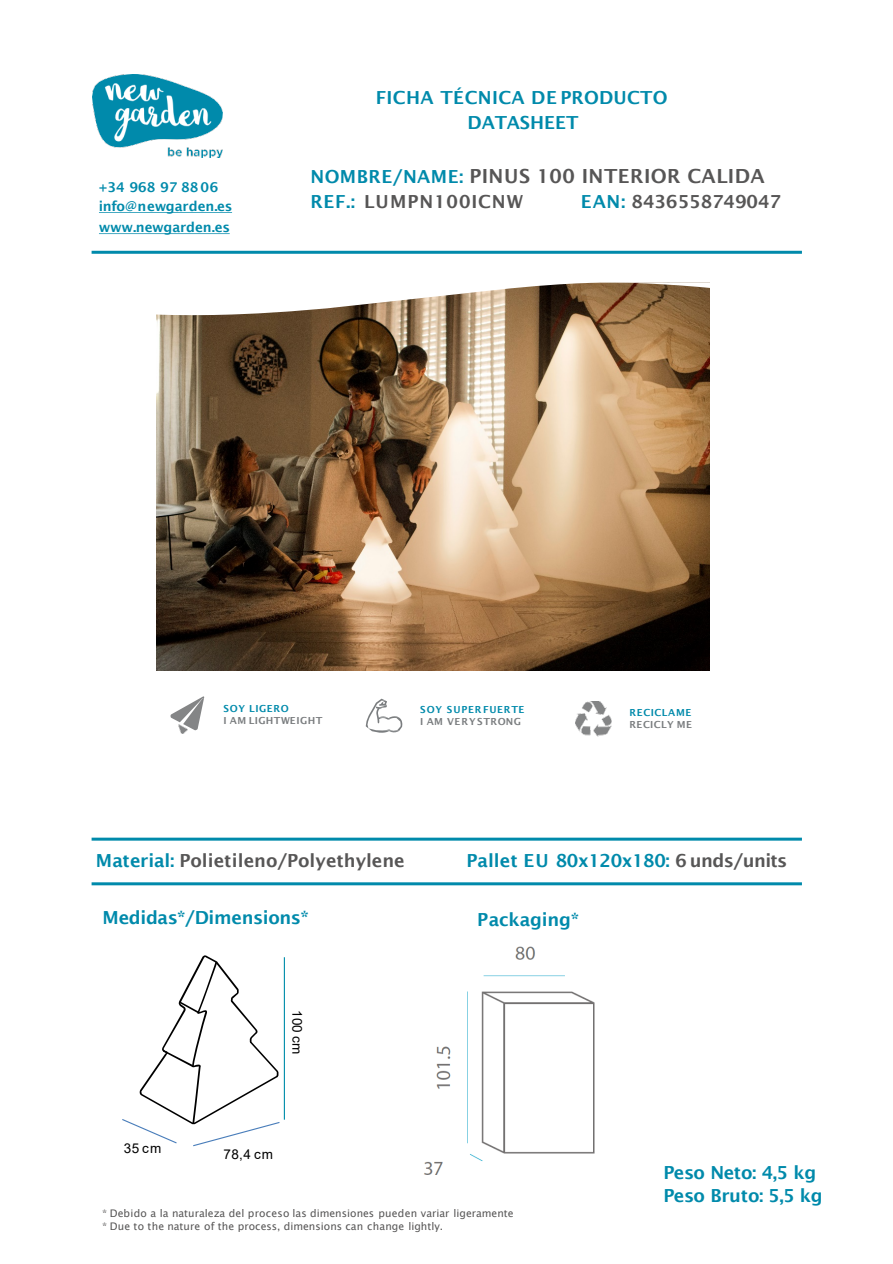
<style>
.page{position:relative;width:893px;height:1264px;background:#fff}
.page>*{position:absolute;margin:0;border:0;box-sizing:border-box;transform-origin:0 0}
.t1{font:600 19.5px "Lucida Sans";letter-spacing:.02em;color:#575656}
.t2{font:600 18px "Lucida Sans";letter-spacing:-.015em;color:#008aab}
.t3{font:600 18px "Lucida Sans";color:#575656}
.t4{font:600 18px/25.5px "Lucida Sans";letter-spacing:.01em;color:#008aab;text-align:center}
.t5{font:600 18px "Lucida Sans";letter-spacing:.05em;color:#575656}
.t6{font:600 13.5px/21px "Lucida Sans";letter-spacing:-.015em;color:#008aab}
.t7{font:13.5px "Arial";letter-spacing:.03em;color:#000}
.t8{font:10.5px "Lucida Sans Unicode";letter-spacing:.005em;color:#575656}
.t9{font:600 9.75px "Lucida Sans";letter-spacing:.05em;color:#7a7d7f}
.t10{font:600 9.75px "Lucida Sans";letter-spacing:.07em;color:#008aab}
.s1{font-size:18px;color:#008aab}
.s2{color:#008aab}
.s3{color:#575656}
</style>
<div class="page">
<img style="left:424px;top:946px;width:171px;height:229px">
<img style="left:156px;top:315px;width:553px;height:355px">
<svg style="left:156px;top:282px;width:554px;height:33px"></svg>
<hr style="left:92px;top:251px;width:709px;height:3px;background:#008aab">
<hr style="left:92px;top:837px;width:709px;height:3px;background:#008aab">
<hr style="left:92px;top:882px;width:709px;height:3px;background:#008aab">
<svg style="left:99px;top:212px;width:133px;height:1px"></svg>
<svg style="left:99px;top:233px;width:131px;height:1px"></svg>
<img style="left:93px;top:74px;width:129px;height:84px">
<img style="left:575px;top:701px;width:36px;height:34px">
<svg style="left:170px;top:696px;width:34px;height:37px"></svg>
<svg style="left:366px;top:698px;width:36px;height:34px"></svg>
<hr style="left:284px;top:957px;width:1px;height:162px;background:#008eaa">
<svg style="left:122px;top:955px;width:158px;height:191px"></svg>
<p class="t6" style="left:99px;top:177px;width:121px">+34 968 97 88 06</p>
<p class="t6" style="left:99px;top:195px;width:135px">info@newgarden.es www.newgarden.es</p>
<p class="t4" style="left:376px;top:84px;width:293px">FICHA TÉCNICA DE PRODUCTO<br>DATASHEET</p>
<p class="t1" style="left:310px;top:165px;width:456px"><span class="s1">NOMBRE/NAME:</span> PINUS 100 INTERIOR CALIDA</p>
<p class="t5" style="left:310px;top:191px;width:214px"><span class="s2">REF.:</span> LUMPN100ICNW</p>
<p class="t3" style="left:580px;top:191px;width:201px"><span class="s2">EAN:</span> 8436558749047</p>
<p class="t10" style="left:223px;top:703px;width:67px">SOY LIGERO</p>
<p class="t9" style="left:223px;top:715px;width:101px">I AM LIGHTWEIGHT</p>
<p class="t10" style="left:420px;top:703px;width:106px">SOY SUPERFUERTE</p>
<p class="t9" style="left:420px;top:716px;width:102px">I AM VERYSTRONG</p>
<p class="t10" style="left:629px;top:706px;width:63px">RECICLAME</p>
<p class="t9" style="left:629px;top:718px;width:64px">RECICLY ME</p>
<p class="t3" style="left:96px;top:850px;width:310px"><span class="s2">Material:</span> Polietileno/Polyethylene</p>
<p class="t2" style="left:466px;top:849px;width:322px">Pallet EU 80x120x180: <span class="s3">6 unds/units</span></p>
<p class="t2" style="left:103px;top:907px;width:208px">Medidas*/Dimensions*</p>
<p class="t2" style="left:477px;top:909px;width:104px">Packaging*</p>
<p class="t7" style="left:124px;top:1139px;width:39px">35 cm</p>
<p class="t7" style="left:306px;top:1009px;width:46px;rotate:90deg">100 cm</p>
<p class="t7" style="left:223px;top:1144px;width:51px">78,4 cm</p>
<p class="t8" style="left:102px;top:1204px;width:413px">* Debido a la naturaleza del proceso las dimensiones pueden variar ligeramente</p>
<p class="t8" style="left:102px;top:1217px;width:342px">* Due to the nature of the process, dimensions can change lightly.</p>
<p class="t2" style="left:663px;top:1162px;width:154px">Peso Neto: 4,5 kg</p>
<p class="t2" style="left:663px;top:1185px;width:161px">Peso Bruto: 5,5 kg</p>
</div>
